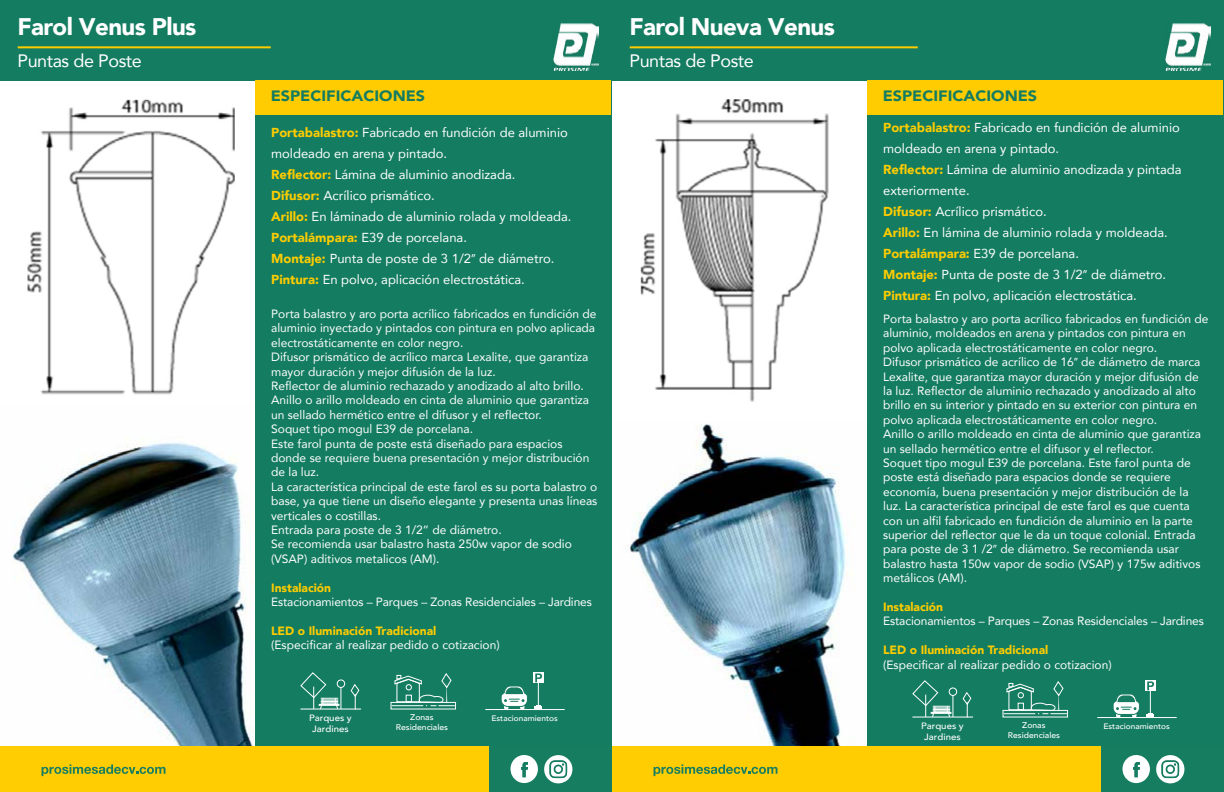
<style>
.page{position:relative;width:1224px;height:792px;background:#fff}
.page>*{position:absolute;margin:0;border:0;box-sizing:border-box;transform-origin:0 0}
.t1{font:900 30px "Avenir";letter-spacing:-.025em;color:#fff}
.t2{font:900 24px "Avenir";letter-spacing:-.025em;color:#fff}
.t3{font:18px "Avenir";letter-spacing:-.025em;color:#fff}
.t4{font:900 15px "Avenir";color:#147c61;scale:1.07 1}
.t5{font:13px/21px "Avenir";color:#fff}
.t6{font:12px/14.4px "Avenir";color:#fff}
.t7{font:900 12px "Avenir";color:#fecc00}
.t8{font:500 9.1px/11px "Avenir";color:#fff;text-align:center;scale:1.05 1}
.t9{font:500 8.2px/9.8px "Avenir";color:#fff;text-align:center;scale:1.05 1}
.t10{font:500 7.9px "Avenir";color:#fff;scale:1.05 1}
.s1{font-weight:900;color:#fecc00}
.s2{font-family:"Myriad Pro"}
</style>
<div class="page">
<img style="left:27px;top:99px;width:208px;height:296px">
<img style="left:0;top:442px;width:255px;height:305px">
<div style="left:0;top:0;width:612px;height:81px;background:#147c61"></div>
<div style="left:255px;top:78px;width:357px;height:675px;background:#147c61"></div>
<img style="left:553px;top:24px;width:45px;height:46px">
<div style="left:255px;top:80px;width:356px;height:35px;background:#fecc00"></div>
<hr style="left:18px;top:46px;width:253px;height:2px;background:#fecc00">
<svg style="left:350px;top:684px;width:10px;height:25px"></svg>
<hr style="left:300px;top:709px;width:61px;height:1px;background:#fff">
<div style="left:337px;top:679px;width:8px;height:9px;border:1px solid #fff;border-radius:50%"></div>
<svg style="left:300px;top:672px;width:41px;height:38px"></svg>
<hr style="left:392px;top:705px;width:31px;height:1px;background:#fff">
<svg style="left:394px;top:673px;width:61px;height:33px"></svg>
<hr style="left:485px;top:709px;width:80px;height:1px;background:#fff">
<svg style="left:501px;top:686px;width:27px;height:23px"></svg>
<div style="left:533px;top:673px;width:11px;height:10px;background:#fff"></div>
<svg style="left:535px;top:673px;width:7px;height:36px"></svg>
<div style="left:0;top:747px;width:596px;height:45px;background:#ffcd02"></div>
<svg style="left:42px;top:764px;width:123px;height:12px"></svg>
<div style="left:490px;top:747px;width:122px;height:45px;background:#177d61"></div>
<svg style="left:510px;top:755px;width:62px;height:28px"></svg>
<img style="left:612px;top:424px;width:255px;height:323px">
<img style="left:640px;top:99px;width:189px;height:303px">
<div style="left:612px;top:0;width:612px;height:81px;background:#147c61"></div>
<div style="left:867px;top:78px;width:357px;height:675px;background:#147c61"></div>
<img style="left:1165px;top:24px;width:45px;height:46px">
<div style="left:867px;top:80px;width:356px;height:35px;background:#fecc00"></div>
<hr style="left:630px;top:46px;width:288px;height:2px;background:#fecc00">
<svg style="left:962px;top:692px;width:10px;height:25px"></svg>
<hr style="left:912px;top:717px;width:61px;height:1px;background:#fff">
<div style="left:949px;top:687px;width:8px;height:9px;border:1px solid #fff;border-radius:50%"></div>
<svg style="left:912px;top:680px;width:41px;height:38px"></svg>
<hr style="left:1004px;top:713px;width:31px;height:1px;background:#fff">
<svg style="left:1006px;top:681px;width:61px;height:33px"></svg>
<hr style="left:1097px;top:717px;width:80px;height:1px;background:#fff">
<svg style="left:1113px;top:694px;width:27px;height:23px"></svg>
<div style="left:1145px;top:681px;width:11px;height:10px;background:#fff"></div>
<svg style="left:1147px;top:681px;width:7px;height:36px"></svg>
<div style="left:612px;top:747px;width:596px;height:45px;background:#ffcd02"></div>
<svg style="left:654px;top:764px;width:123px;height:12px"></svg>
<div style="left:1102px;top:747px;width:122px;height:45px;background:#177d61"></div>
<svg style="left:1122px;top:755px;width:62px;height:28px"></svg>
<h2 class="t2" style="left:17px;top:6px;width:180px">Farol Venus Plus</h2>
<h3 class="t3" style="left:17px;top:47px;width:126px">Puntas de Poste</h3>
<p class="t4" style="left:271px;top:82px;width:146px">ESPECIFICACIONES</p>
<p class="t5" style="left:271px;top:122px;width:302px"><span class="s1">Portabalastro:</span> Fabricado en fundición de aluminio moldeado en arena y pintado.<br><span class="s1">Reflector:</span> Lámina de aluminio anodizada.<br><span class="s1">Difusor:</span> Acrílico prismático.<br><span class="s1">Arillo:</span> En láminado de aluminio rolada y moldeada.<br><span class="s1">Portalámpara:</span> E39 de porcelana.<br><span class="s1">Montaje:</span> Punta de poste de 3 1/2<span class="s2">”</span> de diámetro.<br><span class="s1">Pintura:</span> En polvo, aplicación electrostática.</p>
<p class="t6" style="left:271px;top:306px;width:328px">Porta balastro y aro porta acrílico fabricados en fundición de aluminio inyectado y pintados con pintura en polvo aplicada electrostáticamente en color negro.<br>Difusor prismático de acrílico marca Lexalite, que garantiza mayor duración y mejor difusión de la luz.<br>Reflector de aluminio rechazado y anodizado al alto brillo.<br>Anillo o arillo moldeado en cinta de aluminio que garantiza un sellado hermético entre el difusor y el reflector.<br>Soquet tipo mogul E39 de porcelana.<br>Este farol punta de poste está diseñado para espacios donde se requiere buena presentación y mejor distribución de la luz.<br>La característica principal de este farol es su porta balastro o base, ya que tiene un diseño elegante y presenta unas líneas verticales o costillas.<br>Entrada para poste de 3 1/2” de diámetro.<br>Se recomienda usar balastro hasta 250w vapor de sodio (VSAP) aditivos metalicos (AM).</p>
<p class="t7" style="left:271px;top:577px;width:61px">Instalación</p>
<p class="t6" style="left:271px;top:594px;width:322px">Estacionamientos – Parques – Zonas Residenciales – Jardines</p>
<p class="t7" style="left:271px;top:620px;width:167px">LED o Iluminación Tradicional</p>
<p class="t6" style="left:271px;top:637px;width:230px">(Especificar al realizar pedido o cotizacion)</p>
<h1 class="t1" style="left:295px;top:389px;width:304px">VARILLA COBRIZADA</h1>
<p class="t8" style="left:309px;top:712px;width:42px">Parques y<br>Jardines</p>
<p class="t9" style="left:396px;top:712px;width:51px">Zonas<br>Residenciales</p>
<p class="t10" style="left:491px;top:712px;width:65px">Estacionamientos</p>
<h2 class="t2" style="left:629px;top:6px;width:207px">Farol Nueva Venus</h2>
<h3 class="t3" style="left:629px;top:47px;width:126px">Puntas de Poste</h3>
<p class="t4" style="left:883px;top:82px;width:146px">ESPECIFICACIONES</p>
<p class="t5" style="left:883px;top:117px;width:300px"><span class="s1">Portabalastro:</span> Fabricado en fundición de aluminio moldeado en arena y pintado.<br><span class="s1">Reflector:</span> Lámina de aluminio anodizada y pintada exteriormente.<br><span class="s1">Difusor:</span> Acrílico prismático.<br><span class="s1">Arillo:</span> En lámina de aluminio rolada y moldeada.<br><span class="s1">Portalámpara:</span> E39 de porcelana.<br><span class="s1">Montaje:</span> Punta de poste de 3 1/2<span class="s2">”</span> de diámetro.<br><span class="s1">Pintura:</span> En polvo, aplicación electrostática.</p>
<p class="t6" style="left:883px;top:311px;width:327px">Porta balastro y aro porta acrílico fabricados en fundición de aluminio, moldeados en arena y pintados con pintura en polvo aplicada electrostáticamente en color negro.<br>Difusor prismático de acrílico de 16<span class="s2">”</span> de diámetro de marca Lexalite, que garantiza mayor duración y mejor difusión de la luz. Reflector de aluminio rechazado y anodizado al alto brillo en su interior y pintado en su exterior con pintura en polvo aplicada electrostáticamente en color negro.<br>Anillo o arillo moldeado en cinta de aluminio que garantiza un sellado hermético entre el difusor y el reflector.<br>Soquet tipo mogul E39 de porcelana. Este farol punta de poste está diseñado para espacios donde se requiere economía, buena presentación y mejor distribución de la luz. La característica principal de este farol es que cuenta con un alfil fabricado en fundición de aluminio en la parte superior del reflector que le da un toque colonial. Entrada para poste de 3 1 /2<span class="s2">”</span> de diámetro. Se recomienda usar balastro hasta 150w vapor de sodio (VSAP) y 175w aditivos metálicos (AM).</p>
<p class="t7" style="left:883px;top:596px;width:61px">Instalación</p>
<p class="t6" style="left:883px;top:614px;width:322px">Estacionamientos – Parques – Zonas Residenciales – Jardines</p>
<p class="t7" style="left:883px;top:640px;width:167px">LED o Iluminación Tradicional</p>
<p class="t6" style="left:883px;top:657px;width:230px">(Especificar al realizar pedido o cotizacion)</p>
<p class="t8" style="left:921px;top:720px;width:42px">Parques y<br>Jardines</p>
<p class="t9" style="left:1008px;top:720px;width:51px">Zonas<br>Residenciales</p>
<p class="t10" style="left:1103px;top:720px;width:65px">Estacionamientos</p>
</div>
